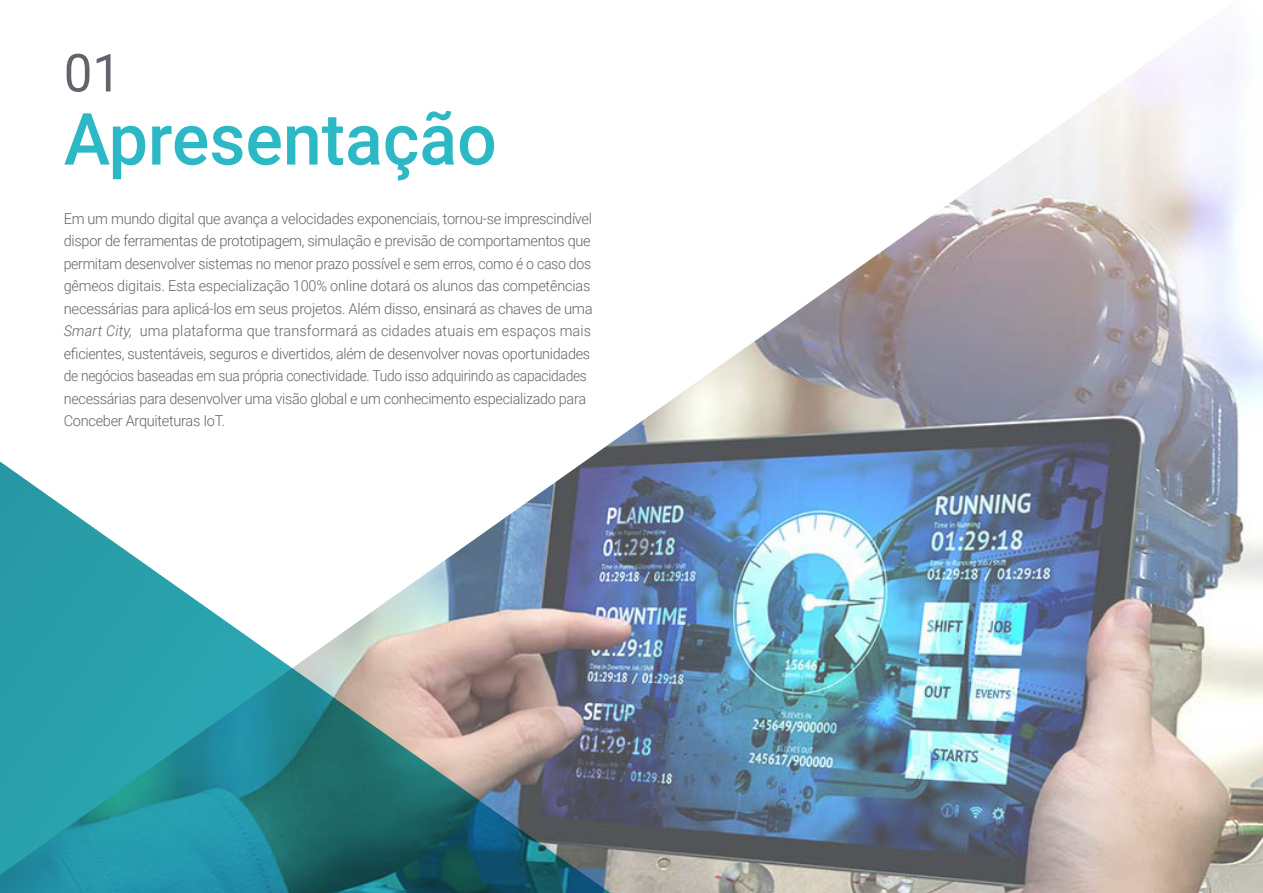
<style>
.page{position:relative;width:1263px;height:893px;background:#fff}
.page>*{position:absolute;margin:0;border:0;box-sizing:border-box;transform-origin:0 0}
.t1{font:500 72px "Roboto";color:#2db8c5}
.t2{font:52.5px "Roboto";color:#61646a}
.t3{font:300 15px/22.5px "Roboto";letter-spacing:-.02em;color:#61646a}
.s1{font-style:italic}
</style>
<div class="page">
<img style="left:606px;top:13px;width:657px;height:880px">
<svg style="left:0;top:446px;width:640px;height:447px"></svg>
<h2 class="t2" style="left:64px;top:36px;width:59px">01</h2>
<h1 class="t1" style="left:64px;top:89px;width:435px">Apresentação</h1>
<p class="t3" style="left:64px;top:207px;width:530px">Em um mundo digital que avança a velocidades exponenciais, tornou-se imprescindível dispor de ferramentas de prototipagem, simulação e previsão de comportamentos que permitam desenvolver sistemas no menor prazo possível e sem erros, como é o caso dos gêmeos digitais. Esta especialização 100% online dotará os alunos das competências necessárias para aplicá-los em seus projetos. Além disso, ensinará as chaves de uma <span class="s1">Smart City,</span> uma plataforma que transformará as cidades atuais em espaços mais eficientes, sustentáveis, seguros e divertidos, além de desenvolver novas oportunidades de negócios baseadas em sua própria conectividade. Tudo isso adquirindo as capacidades necessárias para desenvolver uma visão global e um conhecimento especializado para Conceber Arquiteturas IoT.</p>
</div>
